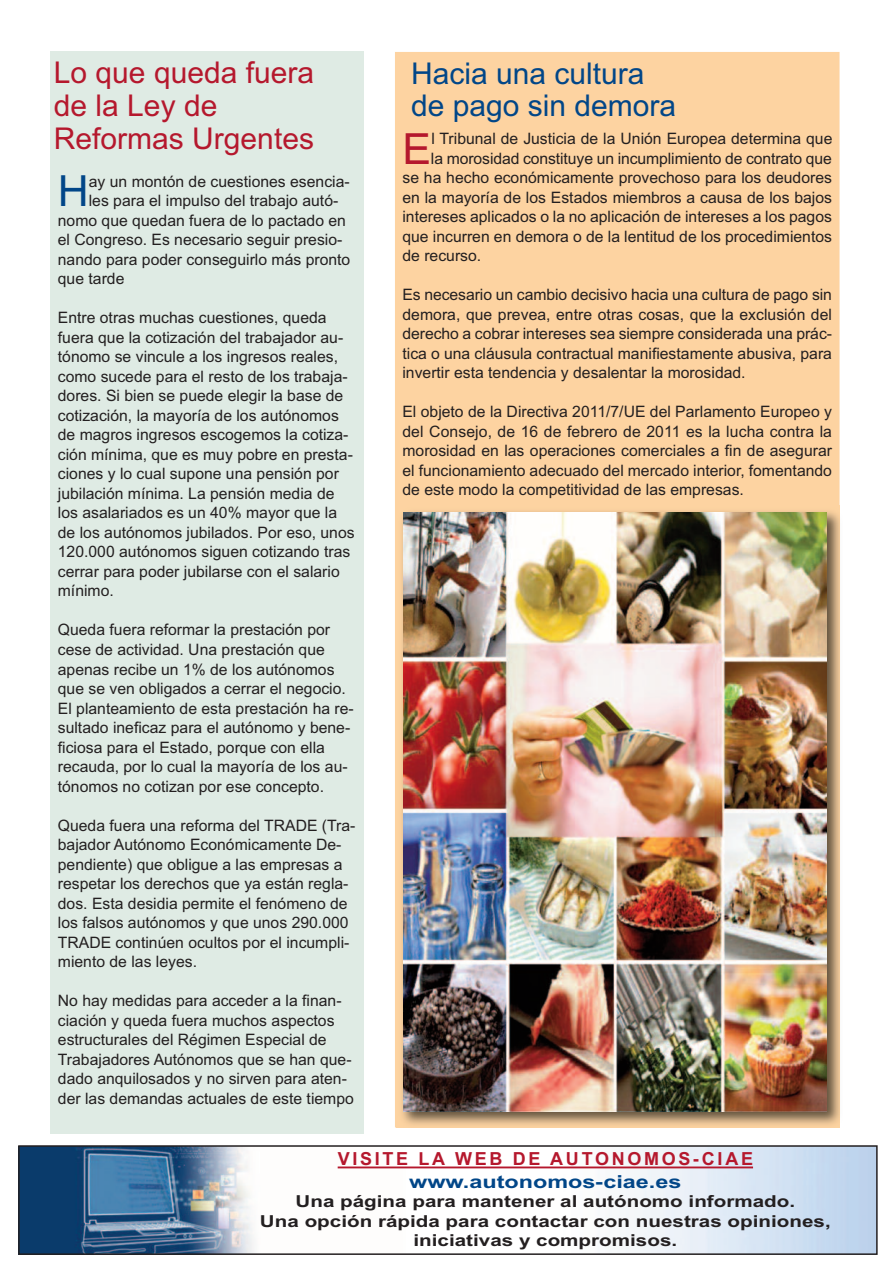
<style>
.page{position:relative;width:893px;height:1263px;background:#fff}
.page>*{position:absolute;margin:0;border:0;box-sizing:border-box;transform-origin:0 0}
.t1{font:42.9px "Arial";color:#014688}
.t2{font:42.9px "Arial";color:#b5182d}
.t3{font:30px/33px "Arial";color:#b5182d}
.t4{font:30px/31.5px "Arial";color:#014688}
.t5{font:700 18px "Arial";letter-spacing:.15em;color:#b5182d}
.t6{font:700 18px "Arial";color:#014688;scale:1.3 1}
.t7{font:700 16.5px/19.5px "Arial";color:#231f20;text-align:center;scale:1.25 1}
.t8{font:15.75px/19.5px "Arial";color:#231f20}
</style>
<div class="page">
<div style="left:50px;top:51px;width:314px;height:1082px;background:#dfebe4"></div>
<img style="left:21px;top:1148px;width:854px;height:104px">
<div style="left:18px;top:1145px;width:860px;height:110px;border:2px solid #231f20"></div>
<hr style="left:338px;top:1166px;width:415px;height:2px;background:#b5182d">
<div style="left:395px;top:52px;width:444px;height:1075px;background:#fdd3a1"></div>
<img style="left:396px;top:506px;width:444px;height:622px">
<img style="left:404px;top:512px;width:423px;height:600px">
<h2 class="t3" style="left:54px;top:56px;width:262px">Lo que queda fuera de la Ley de<br>Reformas Urgentes</h2>
<h1 class="t1" style="left:58px;top:167px;width:33px">H</h1>
<p class="t8" style="left:89px;top:172px;width:262px">ay un montón de cuestiones esencia-</p>
<p class="t8" style="left:89px;top:191px;width:251px">les para el impulso del trabajo autó-</p>
<p class="t8" style="left:58px;top:211px;width:290px">nomo que quedan fuera de lo pactado en</p>
<p class="t8" style="left:58px;top:230px;width:286px">el Congreso. Es necesario seguir presio-</p>
<p class="t8" style="left:58px;top:250px;width:294px">nando para poder conseguirlo más pronto</p>
<p class="t8" style="left:58px;top:269px;width:68px">que tarde</p>
<p class="t8" style="left:58px;top:308px;width:298px">Entre otras muchas cuestiones, queda fuera que la cotización del trabajador au&shy;tónomo se vincule a los ingresos reales, como sucede para el resto de los trabaja&shy;dores. Si bien se puede elegir la base de cotización, la mayoría de los autónomos de magros ingresos escogemos la cotiza&shy;ción mínima, que es muy pobre en presta&shy;ciones y lo cual supone una pensión por jubilación mínima. La pensión media de los asalariados es un 40% mayor que la de los autónomos jubilados. Por eso, unos 120.000 autónomos siguen cotizando tras cerrar para poder jubilarse con el salario mínimo.</p>
<p class="t8" style="left:58px;top:620px;width:297px">Queda fuera reformar la prestación por cese de actividad. Una prestación que apenas recibe un 1% de los autónomos que se ven obligados a cerrar el negocio.<br>El planteamiento de esta prestación ha re&shy;sultado ineficaz para el autónomo y bene&shy;ficiosa para el Estado, porque con ella recauda, por lo cual la mayoría de los au&shy;tónomos no cotizan por ese concepto.</p>
<p class="t8" style="left:58px;top:815px;width:299px">Queda fuera una reforma del TRADE (Tra&shy;bajador Autónomo Económicamente De&shy;pendiente) que obligue a las empresas a respetar los derechos que ya están regla&shy;dos. Esta desidia permite el fenómeno de los falsos autónomos y que unos 290.000<br>TRADE continúen ocultos por el incumpli&shy;miento de las leyes.</p>
<p class="t8" style="left:58px;top:991px;width:297px">No hay medidas para acceder a la finan&shy;ciación y queda fuera muchos aspectos estructurales del Régimen Especial de Trabajadores Autónomos que se han que&shy;dado anquilosados y no sirven para aten&shy;der las demandas actuales de este tiempo</p>
<h2 class="t4" style="left:411px;top:58px;width:267px">Hacia una cultura de pago sin demora</h2>
<h1 class="t2" style="left:402px;top:124px;width:30px">E</h1>
<p class="t8" style="left:431px;top:129px;width:403px">l Tribunal de Justicia de la Unión Europea determina que</p>
<p class="t8" style="left:431px;top:148px;width:403px">la morosidad constituye un incumplimiento de contrato que</p>
<p class="t8" style="left:402px;top:168px;width:431px">se ha hecho económicamente provechoso para los deudores</p>
<p class="t8" style="left:402px;top:187px;width:431px">en la mayoría de los Estados miembros a causa de los bajos</p>
<p class="t8" style="left:402px;top:207px;width:431px">intereses aplicados o la no aplicación de intereses a los pagos</p>
<p class="t8" style="left:402px;top:226px;width:431px">que incurren en demora o de la lentitud de los procedimientos</p>
<p class="t8" style="left:402px;top:246px;width:80px">de recurso.</p>
<p class="t8" style="left:402px;top:285px;width:431px;text-align:justify">Es necesario un cambio decisivo hacia una cultura de pago sin demora, que prevea, entre otras cosas, que la exclusión del derecho a cobrar intereses sea siempre considerada una prác&shy;tica o una cláusula contractual manifiestamente abusiva, para invertir esta tendencia y desalentar la morosidad.</p>
<p class="t8" style="left:402px;top:402px;width:431px;text-align:justify">El objeto de la Directiva 2011/7/UE del Parlamento Europeo y del Consejo, de 16 de febrero de 2011 es la lucha contra la morosidad en las operaciones comerciales a fin de asegurar el funcionamiento adecuado del mercado interior, fomentando de este modo la competitividad de las empresas.</p>
<p class="t5" style="left:338px;top:1149px;width:417px">VISITE LA WEB DE AUTONOMOS-CIAE</p>
<p class="t6" style="left:409px;top:1171px;width:211px">www.autonomos-ciae.es</p>
<p class="t7" style="left:260px;top:1192px;width:458px">Una página para mantener al autónomo informado.<br>Una opción rápida para contactar con nuestras opiniones, iniciativas y compromisos.</p>
</div>
